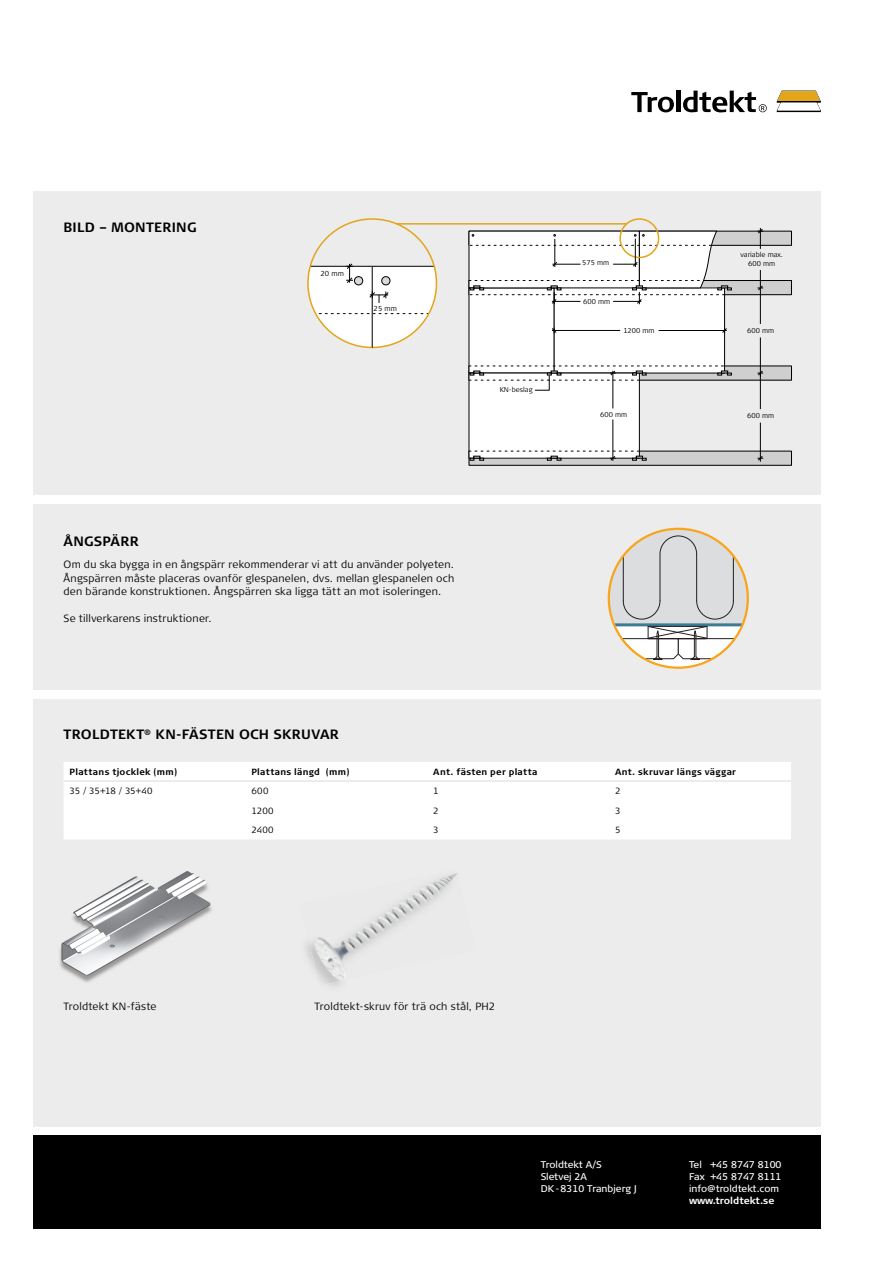
<style>
.page{position:relative;width:893px;height:1263px;background:#fff}
.page>*{position:absolute;margin:0;border:0;box-sizing:border-box;transform-origin:0 0}
.t1{font:700 13.5px "Signa Column";letter-spacing:.015em;color:#000}
.t2{font:300 10.5px/13.5px "Signa Column";letter-spacing:.02em;color:#000;text-align:justify}
.t3{font:9.75px/12px "Signa Column";color:#fff}
.t4{font:700 9.75px "Signa Column";color:#fff}
.t5{font:700 9px "Signa Column";letter-spacing:.03em;color:#000}
.t6{font:300 9px "Signa Column";letter-spacing:.005em;color:#000}
.t7{font:300 7.2px "Signa Column";color:#000}
.t8{font:300 7.05px/9px "Signa Column";color:#000;text-align:center}
</style>
<div class="page">
<div style="left:34px;top:1135px;width:786px;height:94px;background:#000"></div>
<div style="left:34px;top:191px;width:786px;height:936px;background:#ececec"></div>
<svg style="left:776px;top:91px;width:44px;height:21px"></svg>
<svg style="left:631px;top:92px;width:43px;height:20px"></svg>
<hr style="left:676px;top:91px;width:4px;height:21px;background:#000">
<svg style="left:683px;top:91px;width:83px;height:21px"></svg>
<svg style="left:610px;top:529px;width:137px;height:131px"></svg>
<hr style="left:696px;top:554px;width:1px;height:47px;background:#231f20">
<hr style="left:614px;top:623px;width:128px;height:3px;background:#3c7b93">
<div style="left:647px;top:626px;width:60px;height:13px;border:1px solid #231f20"></div>
<div style="left:0;top:690px;width:892px;height:9px;background:#fff"></div>
<div style="left:0;top:495px;width:892px;height:9px;background:#fff"></div>
<div style="left:64px;top:762px;width:727px;height:77px;background:#fff"></div>
<hr style="left:64px;top:781px;width:181px;height:1px;background:#ececec">
<hr style="left:245px;top:781px;width:182px;height:1px;background:#ececec">
<hr style="left:427px;top:781px;width:182px;height:1px;background:#ececec">
<hr style="left:609px;top:781px;width:182px;height:1px;background:#ececec">
<img style="left:306px;top:873px;width:151px;height:113px">
<img style="left:60px;top:871px;width:152px;height:111px">
<div style="left:469px;top:451px;width:322px;height:14px;background:#cfcfcf"></div>
<div style="left:469px;top:366px;width:322px;height:14px;background:#cfcfcf"></div>
<div style="left:469px;top:281px;width:322px;height:14px;background:#cfcfcf"></div>
<div style="left:469px;top:280px;width:322px;height:15px;border:1px solid #000"></div>
<div style="left:469px;top:231px;width:322px;height:14px;background:#cfcfcf"></div>
<div style="left:469px;top:288px;width:85px;height:85px;background:#fff"></div>
<div style="left:554px;top:288px;width:170px;height:85px;background:#fff"></div>
<div style="left:469px;top:373px;width:170px;height:85px;background:#fff"></div>
<div style="left:619px;top:218px;width:40px;height:40px;border:2px solid #e3a51a;border-radius:50%"></div>
<hr style="left:397px;top:223px;width:229px;height:2px;background:#e3a51a">
<hr style="left:658px;top:330px;width:68px;height:1px;background:#000">
<hr style="left:552px;top:330px;width:68px;height:1px;background:#000">
<hr style="left:612px;top:371px;width:1px;height:37px;background:#000">
<hr style="left:612px;top:419px;width:1px;height:42px;background:#000">
<hr style="left:760px;top:288px;width:1px;height:36px;background:#000">
<hr style="left:760px;top:337px;width:1px;height:39px;background:#000">
<hr style="left:760px;top:373px;width:1px;height:36px;background:#000">
<hr style="left:760px;top:423px;width:1px;height:39px;background:#000">
<svg style="left:469px;top:366px;width:262px;height:25px"></svg>
<svg style="left:469px;top:451px;width:177px;height:10px"></svg>
<svg style="left:757px;top:371px;width:6px;height:5px"></svg>
<svg style="left:757px;top:456px;width:6px;height:5px"></svg>
<svg style="left:757px;top:270px;width:6px;height:20px"></svg>
<svg style="left:757px;top:228px;width:6px;height:21px"></svg>
<svg style="left:722px;top:328px;width:5px;height:5px"></svg>
<svg style="left:552px;top:328px;width:4px;height:5px"></svg>
<svg style="left:308px;top:263px;width:128px;height:84px"></svg>
<svg style="left:469px;top:231px;width:262px;height:73px"></svg>
<p class="t1" style="left:63px;top:220px;width:135px">BILD – MONTERING</p>
<p class="t7" style="left:320px;top:270px;width:25px">20 mm</p>
<p class="t7" style="left:373px;top:305px;width:25px">25 mm</p>
<p class="t8" style="left:499px;top:386px;width:34px">KN-beslag</p>
<p class="t1" style="left:64px;top:534px;width:77px">ÅNGSPÄRR</p>
<p class="t2" style="left:64px;top:558px;width:392px">Om du ska bygga in en ångspärr rekommenderar vi att du använder polyeten.<br>Ångspärren måste placeras ovanför glespanelen, dvs. mellan glespanelen och den bärande konstruktionen. Ångspärren ska ligga tätt an mot isoleringen.</p>
<p class="t2" style="left:64px;top:612px;width:150px">Se tillverkarens instruktioner.</p>
<p class="t1" style="left:64px;top:727px;width:277px">TROLDTEKT<sup>®</sup> KN-FÄSTEN OCH SKRUVAR</p>
<p class="t8" style="left:582px;top:259px;width:28px">575 mm</p>
<p class="t8" style="left:583px;top:298px;width:28px">600 mm</p>
<p class="t8" style="left:623px;top:326px;width:33px">1200 mm</p>
<p class="t8" style="left:740px;top:251px;width:44px">variable max.<br>600 mm</p>
<p class="t8" style="left:747px;top:327px;width:28px">600 mm</p>
<p class="t8" style="left:600px;top:411px;width:28px">600 mm</p>
<p class="t8" style="left:747px;top:412px;width:28px">600 mm</p>
<p class="t5" style="left:70px;top:767px;width:109px">Plattans tjocklek (mm)</p>
<p class="t5" style="left:251px;top:767px;width:100px">Plattans längd (mm)</p>
<p class="t5" style="left:433px;top:767px;width:106px">Ant. fästen per platta</p>
<p class="t5" style="left:615px;top:767px;width:122px">Ant. skruvar längs väggar</p>
<p class="t6" style="left:70px;top:786px;width:85px">35 / 35+18 / 35+40</p>
<p class="t6" style="left:251px;top:786px;width:19px">600</p>
<p class="t6" style="left:433px;top:786px;width:7px">1</p>
<p class="t6" style="left:615px;top:786px;width:7px">2</p>
<p class="t6" style="left:251px;top:806px;width:24px">1200</p>
<p class="t6" style="left:433px;top:806px;width:7px">2</p>
<p class="t6" style="left:615px;top:806px;width:7px">3</p>
<p class="t6" style="left:251px;top:825px;width:24px">2400</p>
<p class="t6" style="left:433px;top:825px;width:7px">3</p>
<p class="t6" style="left:615px;top:825px;width:7px">5</p>
<p class="t2" style="left:64px;top:1000px;width:94px">Troldtekt KN-fäste</p>
<p class="t2" style="left:314px;top:1000px;width:182px">Troldtekt-skruv för trä och stål, PH2</p>
<p class="t3" style="left:540px;top:1159px;width:97px">Troldtekt A/S<br>Sletvej 2A<br>DK - 8310 Tranbjerg J</p>
<p class="t3" style="left:689px;top:1159px;width:94px;text-align:justify">Tel +45 8747 8100<br>Fax +45 8747 8111 info@troldtekt.com</p>
<p class="t4" style="left:689px;top:1195px;width:87px">www.troldtekt.se</p>
</div>
